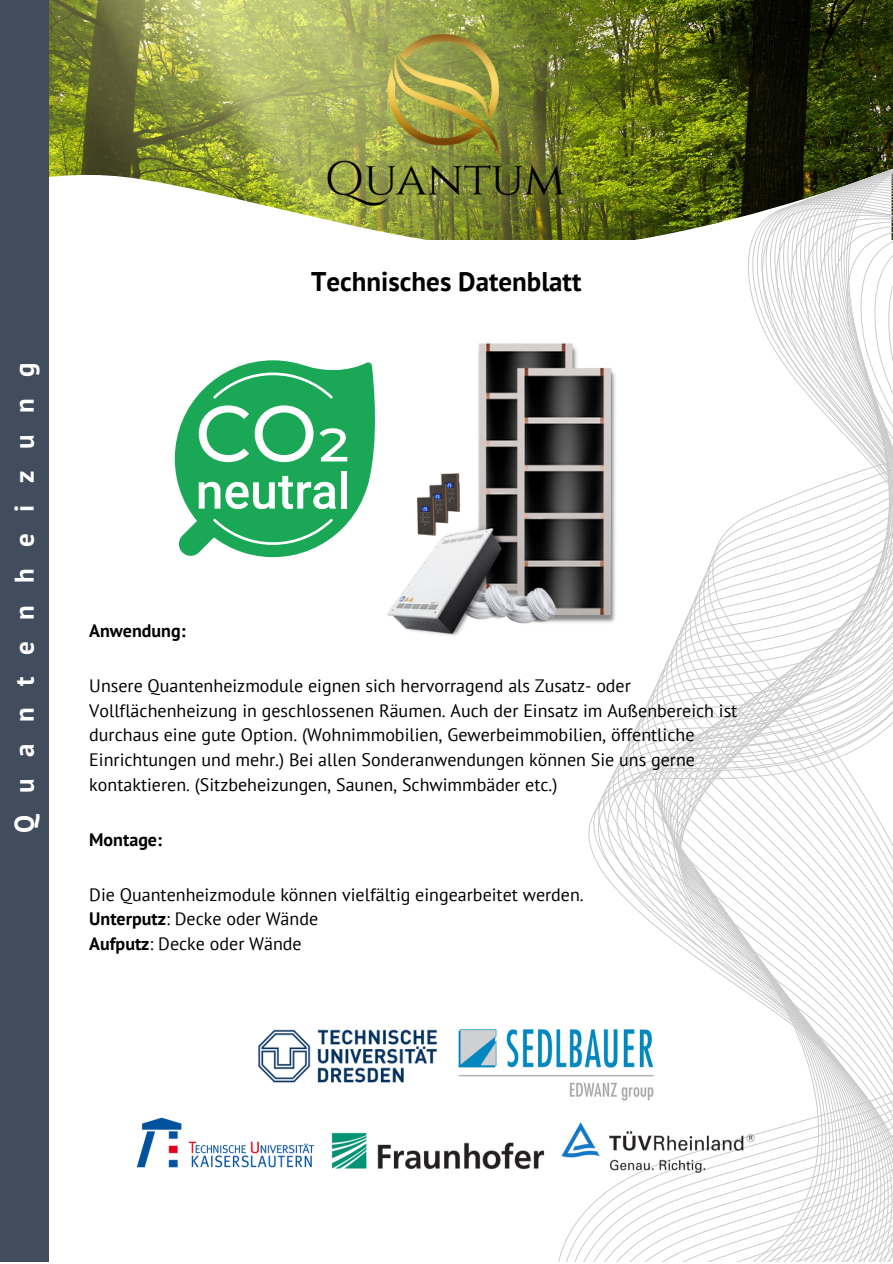
<style>
.page{position:relative;width:893px;height:1264px;background:#fff}
.page>*{position:absolute;margin:0;border:0;box-sizing:border-box;transform-origin:0 0}
.t1{font:700 27px "PT Sans";color:#000}
.t2{font:700 27px "PT Sans";letter-spacing:.8em;color:#fff}
.t3{font:18px/24.8px "PT Sans";color:#000}
.t4{font:700 18px "PT Sans";color:#000}
.s1{font-weight:700}
</style>
<div class="page">
<img style="left:49px;top:0;width:508px;height:170px">
<svg style="left:49px;top:170px;width:508px;height:192px"></svg>
<svg style="left:557px;top:0;width:335px;height:1261px"></svg>
<img style="left:275px;top:18px;width:342px;height:203px">
<div style="left:0;top:0;width:49px;height:1262px;background:#414d5d"></div>
<img style="left:458px;top:1027px;width:198px;height:75px">
<img style="left:258px;top:1029px;width:179px;height:54px">
<img style="left:136px;top:1117px;width:179px;height:51px">
<img style="left:559px;top:1121px;width:197px;height:52px">
<img style="left:331px;top:1132px;width:214px;height:37px">
<img style="left:384px;top:309px;width:233px;height:339px">
<svg style="left:178px;top:362px;width:197px;height:195px"></svg>
<p class="t2" style="left:6px;top:833px;width:472px;rotate:-90deg">Quantenheizung</p>
<p class="t1" style="left:311px;top:263px;width:272px">Technisches Datenblatt</p>
<p class="t4" style="left:89px;top:618px;width:98px">Anwendung:</p>
<p class="t3" style="left:89px;top:672px;width:649px">Unsere Quantenheizmodule eignen sich hervorragend als Zusatz- oder Vollflächenheizung in geschlossenen Räumen. Auch der Einsatz im Außenbereich ist durchaus eine gute Option. (Wohnimmobilien, Gewerbeimmobilien, öffentliche Einrichtungen und mehr.) Bei allen Sonderanwendungen können Sie uns gerne kontaktieren. (Sitzbeheizungen, Saunen, Schwimmbäder etc.)</p>
<p class="t4" style="left:89px;top:827px;width:74px">Montage:</p>
<p class="t3" style="left:89px;top:881px;width:496px">Die Quantenheizmodule können vielfältig eingearbeitet werden.</p>
<p class="t3" style="left:89px;top:906px;width:230px"><span class="s1">Unterputz</span>: Decke oder Wände</p>
<p class="t3" style="left:89px;top:930px;width:214px"><span class="s1">Aufputz</span>: Decke oder Wände</p>
</div>
